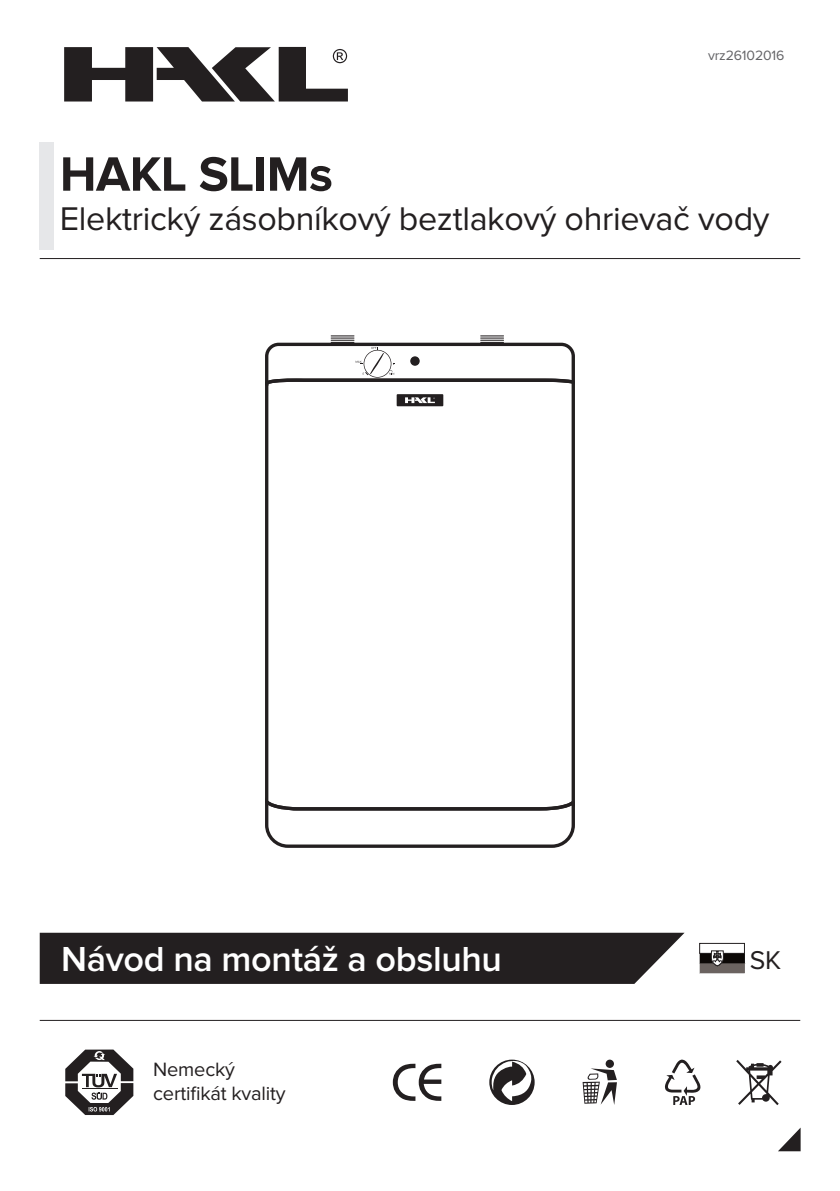
<style>
.page{position:relative;width:840px;height:1191px;background:#fff}
.page>*{position:absolute;margin:0;border:0;box-sizing:border-box;transform-origin:0 0}
.t1{font:700 50px "Proxima Nova";letter-spacing:-.01em;color:#231f20}
.t2{font:600 36px "Proxima Nova";letter-spacing:-.01em;color:#fff}
.t3{font:34px "Proxima Nova";letter-spacing:-.01em;color:#231f20}
.t4{font:26.6px "Proxima Nova";color:#231f20}
.t5{font:20px/24px "Proxima Nova";letter-spacing:-.01em;color:#231f20}
.t6{font:14px "Proxima Nova";letter-spacing:-.01em;color:#636366}
</style>
<div class="page">
<svg style="left:40px;top:932px;width:644px;height:52px;background:#2e2a2b"></svg>
<svg style="left:64px;top:47px;width:284px;height:54px"></svg>
<hr style="left:40px;top:258px;width:759px;height:1px;background:#231f20">
<div style="left:40px;top:142px;width:14px;height:107px;background:#e6e7e9"></div>
<svg style="left:736px;top:1060px;width:45px;height:45px"></svg>
<div style="left:699px;top:943px;width:45px;height:10px;border:1px solid #231f20"></div>
<svg style="left:699px;top:950px;width:45px;height:23px"></svg>
<svg style="left:392px;top:1063px;width:49px;height:37px"></svg>
<svg style="left:489px;top:1059px;width:45px;height:46px"></svg>
<div style="left:605px;top:1059px;width:8px;height:9px;background:#231f20;border-radius:50%"></div>
<svg style="left:582px;top:1068px;width:34px;height:37px"></svg>
<svg style="left:665px;top:1059px;width:35px;height:46px"></svg>
<svg style="left:65px;top:1049px;width:68px;height:66px"></svg>
<hr style="left:40px;top:1020px;width:759px;height:1px;background:#231f20">
<svg style="left:778px;top:1128px;width:22px;height:23px"></svg>
<svg style="left:265px;top:385px;width:309px;height:413px"></svg>
<svg style="left:265px;top:798px;width:309px;height:50px"></svg>
<svg style="left:265px;top:335px;width:309px;height:50px"></svg>
<p class="t6" style="left:707px;top:49px;width:78px">vrz26102016</p>
<h1 class="t1" style="left:60px;top:151px;width:274px">HAKL SLIMs</h1>
<p class="t3" style="left:60px;top:203px;width:710px">Elektrický zásobníkový beztlakový ohrievač vody</p>
<p class="t2" style="left:61px;top:942px;width:442px">Návod na montáž a obsluhu</p>
<p class="t4" style="left:749px;top:947px;width:33px">SK</p>
<p class="t5" style="left:153px;top:1058px;width:134px">Nemecký certifikát kvality</p>
</div>
